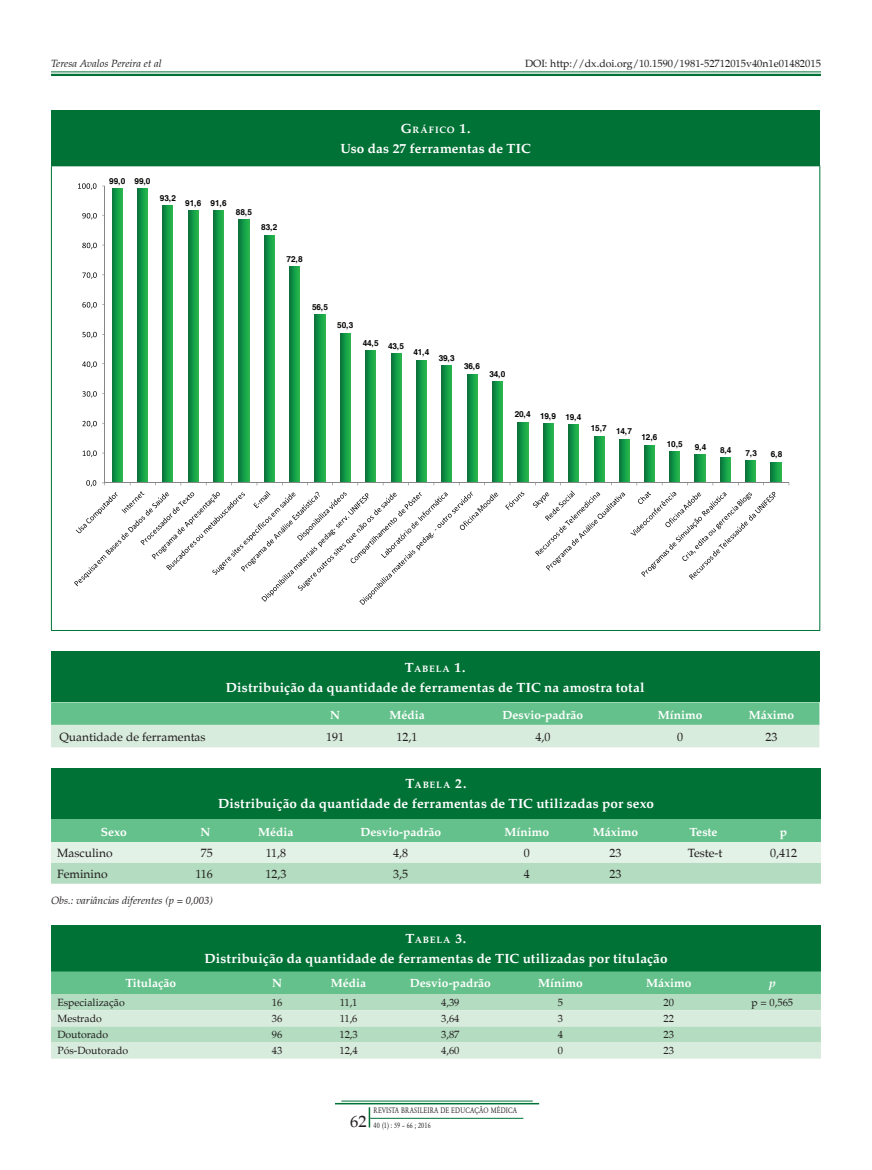
<style>
.page{position:relative;width:872px;height:1170px;background:#fff}
.page>*{position:absolute;margin:0;border:0;box-sizing:border-box;transform-origin:0 0}
.t1{font:700 13.5px "Palton";letter-spacing:.01em;color:#fff}
.t2{font:700 12px "Palton";color:#fff}
.t3{font:12px "Palton Roman";color:#231f20}
.t4{font:italic 700 12px "Palton";color:#fff}
.t5{font:10.5px "Palton Roman";color:#231f20}
.t6{font:italic 10.5px "Palton";color:#231f20}
.t7{font:700 9.45px "Palton";letter-spacing:.09em;color:#fff}
.t8{font:700 8.25px "Helvetica";letter-spacing:-.015em;color:#040503}
.t9{font:8.25px/15px "Garamond";letter-spacing:.03em;color:#231f20;scale:.8 1}
.s1{font-size:13.5px}
.s2{font-family:"Palton Roman";font-size:16.5px}
</style>
<div class="page">
<hr style="left:370px;top:1117px;width:153px;height:1px;background:#007236">
<svg style="left:369px;top:1107px;width:1px;height:20px"></svg>
<hr style="left:341px;top:1100px;width:192px;height:1px;background:#007236">
<hr style="left:335px;top:1102px;width:204px;height:2px;background:#007236">
<hr style="left:51px;top:71px;width:770px;height:1px;background:#007236">
<hr style="left:51px;top:74px;width:770px;height:2px;background:#007236">
<div style="left:51px;top:111px;width:769px;height:55px;background:#007236"></div>
<hr style="left:51px;top:166px;width:1px;height:464px;background:#007236">
<hr style="left:819px;top:166px;width:1px;height:464px;background:#007236">
<hr style="left:51px;top:630px;width:769px;height:1px;background:#007236">
<img style="left:112px;top:189px;width:10px;height:291px">
<img style="left:137px;top:189px;width:10px;height:291px">
<img style="left:163px;top:206px;width:10px;height:274px">
<img style="left:188px;top:210px;width:10px;height:270px">
<img style="left:213px;top:210px;width:11px;height:270px">
<img style="left:239px;top:220px;width:10px;height:260px">
<img style="left:264px;top:236px;width:10px;height:244px">
<img style="left:289px;top:267px;width:11px;height:213px">
<img style="left:315px;top:314px;width:10px;height:166px">
<img style="left:340px;top:333px;width:10px;height:147px">
<img style="left:366px;top:350px;width:10px;height:130px">
<img style="left:391px;top:354px;width:10px;height:126px">
<img style="left:416px;top:360px;width:10px;height:120px">
<img style="left:442px;top:366px;width:10px;height:114px">
<img style="left:467px;top:374px;width:10px;height:106px">
<img style="left:492px;top:381px;width:11px;height:101px">
<img style="left:518px;top:422px;width:10px;height:60px">
<img style="left:543px;top:423px;width:10px;height:59px">
<img style="left:568px;top:425px;width:11px;height:57px">
<img style="left:594px;top:436px;width:10px;height:46px">
<img style="left:619px;top:439px;width:10px;height:43px">
<img style="left:645px;top:445px;width:10px;height:37px">
<img style="left:669px;top:451px;width:10px;height:31px">
<img style="left:695px;top:454px;width:10px;height:28px">
<img style="left:720px;top:458px;width:10px;height:24px">
<img style="left:745px;top:461px;width:10px;height:21px">
<img style="left:771px;top:462px;width:10px;height:20px">
<hr style="left:104px;top:186px;width:1px;height:297px;background:#868686">
<hr style="left:105px;top:482px;width:684px;height:1px;background:#868686">
<svg style="left:83px;top:450px;width:21px;height:7px"></svg>
<svg style="left:82px;top:421px;width:22px;height:6px"></svg>
<svg style="left:82px;top:391px;width:22px;height:6px"></svg>
<svg style="left:82px;top:361px;width:22px;height:7px"></svg>
<svg style="left:82px;top:332px;width:22px;height:6px"></svg>
<svg style="left:82px;top:302px;width:22px;height:6px"></svg>
<svg style="left:82px;top:272px;width:22px;height:7px"></svg>
<svg style="left:82px;top:243px;width:22px;height:6px"></svg>
<svg style="left:82px;top:213px;width:22px;height:6px"></svg>
<svg style="left:78px;top:183px;width:18px;height:7px"></svg>
<svg style="left:74px;top:480px;width:424px;height:125px"></svg>
<svg style="left:505px;top:491px;width:19px;height:19px"></svg>
<svg style="left:533px;top:483px;width:242px;height:96px"></svg>
<div style="left:51px;top:651px;width:768px;height:51px;background:#007236"></div>
<svg style="left:51px;top:702px;width:768px;height:45px;background:#9fd6b4"></svg>
<div style="left:51px;top:768px;width:770px;height:51px;background:#007236"></div>
<svg style="left:51px;top:819px;width:770px;height:64px;background:#a6d9b9"></svg>
<div style="left:51px;top:924px;width:770px;height:47px;background:#007236"></div>
<svg style="left:51px;top:971px;width:770px;height:87px;background:#abdabc"></svg>
<p class="t6" style="left:51px;top:58px;width:112px">Teresa Avalos Pereira et al</p>
<p class="t5" style="left:525px;top:57px;width:297px">DOI: http://dx.doi.org/10.1590/1981-52712015v40n1e01482015</p>
<p class="t8" style="left:109px;top:176px;width:43px">99,0 99,0</p>
<p class="t8" style="left:160px;top:193px;width:18px">93,2</p>
<p class="t8" style="left:185px;top:198px;width:43px">91,6 91,6</p>
<p class="t8" style="left:236px;top:207px;width:17px">88,5</p>
<p class="t8" style="left:261px;top:222px;width:17px">83,2</p>
<p class="t8" style="left:287px;top:254px;width:17px">72,8</p>
<p class="t7" style="left:401px;top:124px;width:71px"><span class="s1">G</span>RÁFICO <span class="s1">1.</span></p>
<p class="t1" style="left:340px;top:141px;width:192px">Uso das 27 ferramentas de TIC</p>
<p class="t8" style="left:312px;top:302px;width:17px">56,5</p>
<p class="t8" style="left:337px;top:320px;width:18px">50,3</p>
<p class="t8" style="left:363px;top:339px;width:43px">44,5 43,5</p>
<p class="t8" style="left:413px;top:347px;width:17px">41,4</p>
<p class="t8" style="left:439px;top:353px;width:18px">39,3</p>
<p class="t8" style="left:464px;top:361px;width:17px">36,6</p>
<p class="t8" style="left:489px;top:368px;width:17px">34,0</p>
<p class="t8" style="left:515px;top:410px;width:68px">20,4 19,9 19,4</p>
<p class="t8" style="left:591px;top:424px;width:43px">15,7 14,7</p>
<p class="t8" style="left:641px;top:432px;width:17px">12,6</p>
<p class="t8" style="left:667px;top:438px;width:18px">10,5</p>
<p class="t8" style="left:694px;top:441px;width:13px">9,4</p>
<p class="t8" style="left:720px;top:445px;width:13px">8,4</p>
<p class="t8" style="left:745px;top:448px;width:13px">7,3</p>
<p class="t8" style="left:770px;top:449px;width:13px">6,8</p>
<p class="t7" style="left:405px;top:663px;width:62px"><span class="s1">T</span>ABELA <span class="s1">1.</span></p>
<p class="t1" style="left:226px;top:679px;width:420px">Distribuição da quantidade de ferramentas de TIC na amostra total</p>
<p class="t2" style="left:330px;top:707px;width:11px">N</p>
<p class="t2" style="left:389px;top:707px;width:37px">Média</p>
<p class="t2" style="left:502px;top:707px;width:82px">Desvio-padrão</p>
<p class="t2" style="left:658px;top:707px;width:46px">Mínimo</p>
<p class="t2" style="left:749px;top:707px;width:47px">Máximo</p>
<p class="t3" style="left:60px;top:729px;width:148px">Quantidade de ferramentas</p>
<p class="t3" style="left:326px;top:729px;width:19px">191</p>
<p class="t3" style="left:396px;top:729px;width:22px">12,1</p>
<p class="t3" style="left:535px;top:729px;width:16px">4,0</p>
<p class="t3" style="left:677px;top:729px;width:7px">0</p>
<p class="t3" style="left:765px;top:729px;width:13px">23</p>
<p class="t7" style="left:405px;top:779px;width:63px"><span class="s1">T</span>ABELA <span class="s1">2.</span></p>
<p class="t1" style="left:218px;top:795px;width:437px">Distribuição da quantidade de ferramentas de TIC utilizadas por sexo</p>
<p class="t2" style="left:101px;top:825px;width:28px">Sexo</p>
<p class="t2" style="left:200px;top:825px;width:11px">N</p>
<p class="t2" style="left:258px;top:825px;width:37px">Média</p>
<p class="t2" style="left:360px;top:825px;width:82px">Desvio-padrão</p>
<p class="t2" style="left:504px;top:825px;width:46px">Mínimo</p>
<p class="t2" style="left:593px;top:825px;width:47px">Máximo</p>
<p class="t2" style="left:689px;top:825px;width:29px">Teste</p>
<p class="t2" style="left:780px;top:825px;width:9px">p</p>
<p class="t3" style="left:57px;top:845px;width:57px">Masculino</p>
<p class="t3" style="left:201px;top:845px;width:13px">75</p>
<p class="t3" style="left:266px;top:845px;width:22px">11,8</p>
<p class="t3" style="left:393px;top:845px;width:16px">4,8</p>
<p class="t3" style="left:524px;top:845px;width:7px">0</p>
<p class="t3" style="left:609px;top:845px;width:13px">23</p>
<p class="t3" style="left:688px;top:845px;width:36px">Teste-t</p>
<p class="t3" style="left:770px;top:845px;width:28px">0,412</p>
<p class="t3" style="left:57px;top:866px;width:52px">Feminino</p>
<p class="t3" style="left:195px;top:866px;width:19px">116</p>
<p class="t3" style="left:265px;top:866px;width:22px">12,3</p>
<p class="t3" style="left:393px;top:866px;width:16px">3,5</p>
<p class="t3" style="left:524px;top:866px;width:7px">4</p>
<p class="t3" style="left:609px;top:866px;width:13px">23</p>
<p class="t6" style="left:51px;top:894px;width:163px">Obs.: variâncias diferentes (p = 0,003)</p>
<p class="t7" style="left:405px;top:934px;width:62px"><span class="s1">T</span>ABELA <span class="s1">3.</span></p>
<p class="t1" style="left:204px;top:950px;width:464px">Distribuição da quantidade de ferramentas de TIC utilizadas por titulação</p>
<p class="t2" style="left:125px;top:975px;width:52px">Titulação</p>
<p class="t2" style="left:272px;top:975px;width:11px">N</p>
<p class="t2" style="left:331px;top:975px;width:37px">Média</p>
<p class="t2" style="left:410px;top:975px;width:82px">Desvio-padrão</p>
<p class="t2" style="left:538px;top:975px;width:46px">Mínimo</p>
<p class="t2" style="left:646px;top:975px;width:47px">Máximo</p>
<p class="t4" style="left:769px;top:975px;width:8px">p</p>
<p class="t5" style="left:57px;top:996px;width:69px">Especialização</p>
<p class="t5" style="left:272px;top:996px;width:12px">16</p>
<p class="t5" style="left:340px;top:996px;width:19px">11,1</p>
<p class="t5" style="left:441px;top:996px;width:20px">4,39</p>
<p class="t5" style="left:558px;top:996px;width:7px">5</p>
<p class="t5" style="left:663px;top:996px;width:12px">20</p>
<p class="t5" style="left:751px;top:996px;width:43px">p = 0,565</p>
<p class="t5" style="left:57px;top:1012px;width:46px">Mestrado</p>
<p class="t5" style="left:272px;top:1012px;width:12px">36</p>
<p class="t5" style="left:340px;top:1012px;width:19px">11,6</p>
<p class="t5" style="left:441px;top:1012px;width:20px">3,64</p>
<p class="t5" style="left:558px;top:1012px;width:7px">3</p>
<p class="t5" style="left:663px;top:1012px;width:12px">22</p>
<p class="t5" style="left:57px;top:1028px;width:52px">Doutorado</p>
<p class="t5" style="left:272px;top:1028px;width:12px">96</p>
<p class="t5" style="left:339px;top:1028px;width:20px">12,3</p>
<p class="t5" style="left:441px;top:1028px;width:20px">3,87</p>
<p class="t5" style="left:558px;top:1028px;width:7px">4</p>
<p class="t5" style="left:663px;top:1028px;width:12px">23</p>
<p class="t5" style="left:57px;top:1044px;width:72px">Pós-Doutorado</p>
<p class="t5" style="left:272px;top:1044px;width:12px">43</p>
<p class="t5" style="left:339px;top:1044px;width:20px">12,4</p>
<p class="t5" style="left:441px;top:1044px;width:20px">4,60</p>
<p class="t5" style="left:558px;top:1044px;width:7px">0</p>
<p class="t5" style="left:663px;top:1044px;width:12px">23</p>
<p class="t9" style="left:350px;top:1102px;width:210px;text-indent:24px">REVISTA BRASILEIRA DE EDUCAÇÃO MÉDICA<br><span class="s2">62</span> 40 (1) : 59 – 66 ; 2016</p>
</div>
